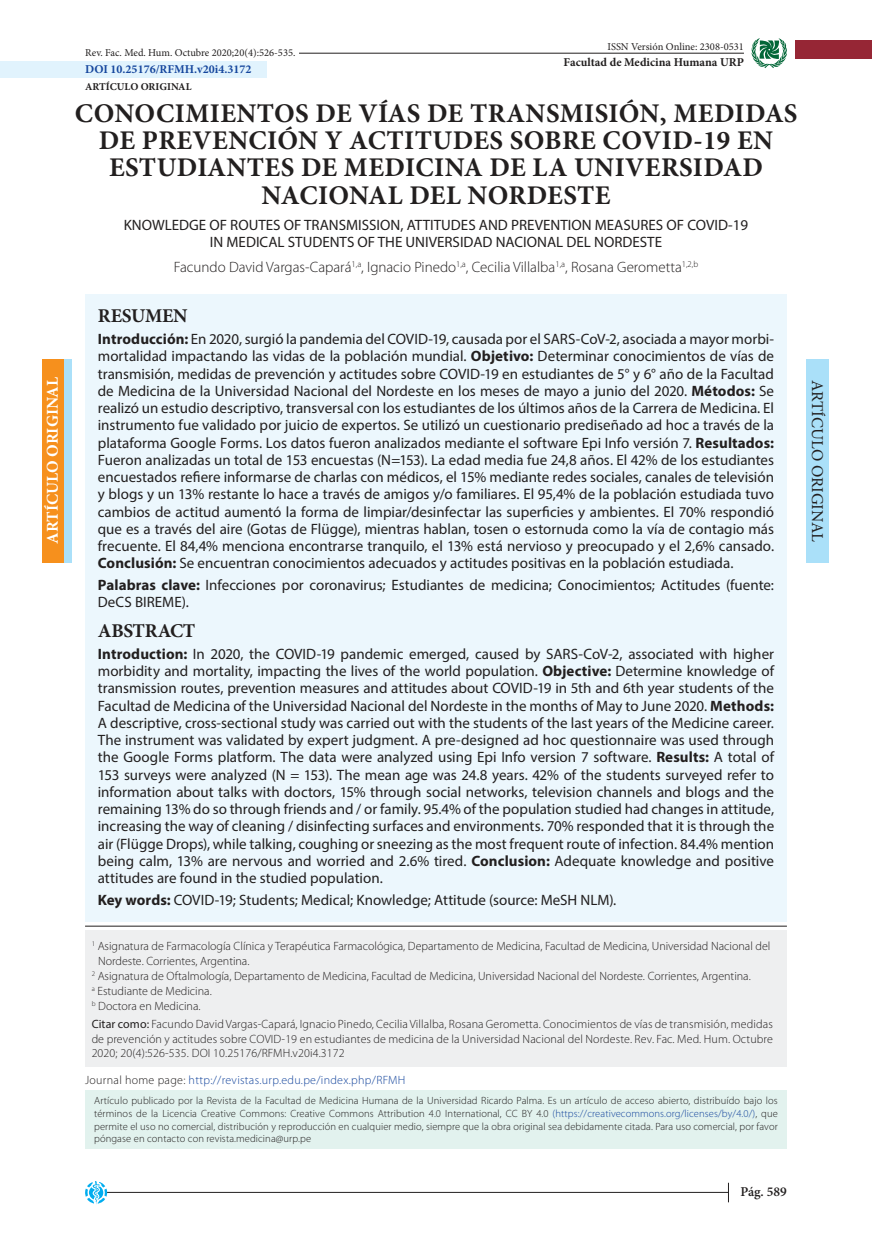
<style>
.page{position:relative;width:872px;height:1234px;background:#fff}
.page>*{position:absolute;margin:0;border:0;box-sizing:border-box;transform-origin:0 0}
.t1{font:700 27px/27px "Minion Pro";letter-spacing:.015em;color:#221f1f;text-align:center}
.t2{font:700 19.5px "Minion Pro";letter-spacing:-.015em;color:#221f1f}
.t3{font:16.5px "Minion Pro";color:#221f1f}
.t4{font:700 16.5px "Minion Pro";color:#fff}
.t5{font:15px/17.2px "Myriad Pro";color:#221f1f;text-align:justify}
.t6{font:300 15px "Myriad Pro";color:#221f1f}
.t7{font:600 13.5px "Minion Pro";color:#221f1f}
.t8{font:300 12px/14.4px "Myriad Pro";color:#221f1f;text-align:justify}
.t9{font:300 12px "Myriad Pro";letter-spacing:.025em;color:#15469d}
.t10{font:700 12px "Minion Pro";color:#221f1f}
.t11{font:700 12px "Minion Pro";color:#15469d}
.t12{font:300 10.5px/12.6px "Myriad Pro";letter-spacing:.01em;color:#221f1f;text-align:justify}
.t13{font:10.5px "Minion Pro";color:#221f1f}
.t14{font:700 10.5px "Minion Pro";color:#221f1f}
.s1{font-weight:700}
.s2{font-weight:400}
.s3{color:#221f1f}
.s4{color:#15469d}
</style>
<div class="page">
<div style="left:806px;top:359px;width:23px;height:204px;background:#aae0f9"></div>
<hr style="left:106px;top:1191px;width:623px;height:1px;background:#221f1f">
<svg style="left:85px;top:1181px;width:23px;height:23px"></svg>
<svg style="left:728px;top:1182px;width:1px;height:19px"></svg>
<svg style="left:751px;top:38px;width:36px;height:30px"></svg>
<div style="left:43px;top:359px;width:29px;height:203px;background:#aae0f9"></div>
<div style="left:0;top:61px;width:266px;height:17px;background:#e1f3fd"></div>
<div style="left:85px;top:294px;width:702px;height:627px;background:#ecf7fd"></div>
<hr style="left:85px;top:925px;width:702px;height:1px;background:#221f1f">
<div style="left:795px;top:41px;width:77px;height:18px;background:#962635"></div>
<div style="left:85px;top:929px;width:702px;height:137px;background:#eeeff0"></div>
<div style="left:43px;top:359px;width:21px;height:203px;background:#f6901d"></div>
<div style="left:85px;top:1089px;width:702px;height:59px;background:#e2f2ee"></div>
<hr style="left:299px;top:53px;width:445px;height:1px;background:#221f1f">
<p class="t4" style="left:44px;top:544px;width:168px;rotate:-90deg">ARTÍCULO ORIGINAL</p>
<p class="t13" style="left:85px;top:49px;width:212px">Rev. Fac. Med. Hum. Octubre 2020;20(4):526-535.</p>
<p class="t11" style="left:85px;top:63px;width:168px">DOI 10.25176/RFMH.v20i4.3172</p>
<p class="t14" style="left:85px;top:81px;width:108px">ARTÍCULO ORIGINAL</p>
<p class="t13" style="left:607px;top:42px;width:138px">ISSN Versión Online: 2308-0531</p>
<p class="t10" style="left:563px;top:56px;width:182px">Facultad de Medicina Humana URP</p>
<h1 class="t1" style="left:75px;top:101px;width:724px">CONOCIMIENTOS DE VÍAS DE TRANSMISIÓN, MEDIDAS DE PREVENCIÓN Y ACTITUDES SOBRE COVID-19 EN ESTUDIANTES DE MEDICINA DE LA UNIVERSIDAD NACIONAL DEL NORDESTE</h1>
<p class="t5" style="left:124px;top:217px;width:626px;line-height:16.5px;text-align:center">KNOWLEDGE OF ROUTES OF TRANSMISSION, ATTITUDES AND PREVENTION MEASURES OF COVID-19<br>IN MEDICAL STUDENTS OF THE UNIVERSIDAD NACIONAL DEL NORDESTE</p>
<p class="t6" style="left:174px;top:261px;width:526px">Facundo David Vargas-Capará<sup>1,a</sup>, Ignacio Pinedo<sup>1,a</sup>, Cecilia Villalba<sup>1,a</sup>, Rosana Gerometta<sup>1,2,b</sup></p>
<h2 class="t2" style="left:98px;top:306px;width:91px">RESUMEN</h2>
<p class="t5" style="left:98px;top:331px;width:678px"><span class="s1">Introducción:</span> En 2020, surgió la pandemia del COVID-19, causada por el SARS-CoV-2, asociada a mayor morbi&shy;mortalidad impactando las vidas de la población mundial. <span class="s1">Objetivo:</span> Determinar conocimientos de vías de transmisión, medidas de prevención y actitudes sobre COVID-19 en estudiantes de 5° y 6° año de la Facultad de Medicina de la Universidad Nacional del Nordeste en los meses de mayo a junio del 2020. <span class="s1">Métodos:</span> Se realizó un estudio descriptivo, transversal con los estudiantes de los últimos años de la Carrera de Medicina. El instrumento fue validado por juicio de expertos. Se utilizó un cuestionario prediseñado ad hoc a través de la plataforma Google Forms. Los datos fueron analizados mediante el software Epi Info versión 7. <span class="s1">Resultados:<br></span>Fueron analizadas un total de 153 encuestas (N=153). La edad media fue 24,8 años. El 42% de los estudiantes encuestados refiere informarse de charlas con médicos, el 15% mediante redes sociales, canales de televisión y blogs y un 13% restante lo hace a través de amigos y/o familiares. El 95,4% de la población estudiada tuvo cambios de actitud aumentó la forma de limpiar/desinfectar las superficies y ambientes. El 70% respondió que es a través del aire (Gotas de Flügge), mientras hablan, tosen o estornuda como la vía de contagio más frecuente. El 84,4% menciona encontrarse tranquilo, el 13% está nervioso y preocupado y el 2,6% cansado.<br><span class="s1">Conclusión:</span> Se encuentran conocimientos adecuados y actitudes positivas en la población estudiada.</p>
<p class="t5" style="left:98px;top:576px;width:677px"><span class="s1">Palabras clave:</span> Infecciones por coronavirus; Estudiantes de medicina; Conocimientos; Actitudes (fuente:<br>DeCS BIREME).</p>
<h2 class="t2" style="left:98px;top:620px;width:99px">ABSTRACT</h2>
<p class="t5" style="left:98px;top:645px;width:678px"><span class="s1">Introduction:</span> In 2020, the COVID-19 pandemic emerged, caused by SARS-CoV-2, associated with higher morbidity and mortality, impacting the lives of the world population. <span class="s1">Objective:</span> Determine knowledge of transmission routes, prevention measures and attitudes about COVID-19 in 5th and 6th year students of the Facultad de Medicina of the Universidad Nacional del Nordeste in the months of May to June 2020. <span class="s1">Methods:<br></span>A descriptive, cross-sectional study was carried out with the students of the last years of the Medicine career.<br>The instrument was validated by expert judgment. A pre-designed ad hoc questionnaire was used through the Google Forms platform. The data were analyzed using Epi Info version 7 software. <span class="s1">Results:</span> A total of 153 surveys were analyzed (N = 153). The mean age was 24.8 years. 42% of the students surveyed refer to information about talks with doctors, 15% through social networks, television channels and blogs and the remaining 13% do so through friends and / or family. 95.4% of the population studied had changes in attitude, increasing the way of cleaning / disinfecting surfaces and environments. 70% responded that it is through the air (Flügge Drops), while talking, coughing or sneezing as the most frequent route of infection. 84.4% mention being calm, 13% are nervous and worried and 2.6% tired. <span class="s1">Conclusion:</span> Adequate knowledge and positive attitudes are found in the studied population.</p>
<p class="t5" style="left:98px;top:891px;width:520px"><span class="s1">Key words:</span> COVID-19; Students; Medical; Knowledge; Attitude (source: MeSH NLM).</p>
<p class="t8" style="left:92px;top:939px;width:680px"><sup>1</sup> Asignatura de Farmacología Clínica y Terapéutica Farmacológica, Departamento de Medicina, Facultad de Medicina, Universidad Nacional del</p>
<p class="t8" style="left:98px;top:954px;width:153px">Nordeste. Corrientes, Argentina.</p>
<p class="t8" style="left:92px;top:969px;width:660px"><sup>2</sup> Asignatura de Oftalmología, Departamento de Medicina, Facultad de Medicina, Universidad Nacional del Nordeste. Corrientes, Argentina.</p>
<p class="t8" style="left:92px;top:984px;width:122px"><sup>a</sup> Estudiante de Medicina.</p>
<p class="t8" style="left:92px;top:999px;width:110px"><sup>b</sup> Doctora en Medicina.</p>
<p class="t8" style="left:92px;top:1017px;width:683px"><span class="s2">Citar como:</span> Facundo David Vargas-Capará, Ignacio Pinedo, Cecilia Villalba, Rosana Gerometta. Conocimientos de vías de transmisión, medidas de prevención y actitudes sobre COVID-19 en estudiantes de medicina de la Universidad Nacional del Nordeste. Rev. Fac. Med. Hum. Octubre 2020; 20(4):526-535. DOI 10.25176/RFMH.v20i4.3172</p>
<p class="t9" style="left:85px;top:1075px;width:322px"><span class="s3">Journal home page:</span> http://revistas.urp.edu.pe/index.php/RFMH</p>
<p class="t12" style="left:94px;top:1095px;width:685px">Artículo publicado por la Revista de la Facultad de Medicina Humana de la Universidad Ricardo Palma. Es un artículo de acceso abierto, distribuído bajo los términos de la Licencia Creative Commons: Creative Commons Attribution 4.0 International, CC BY 4.0 <span class="s4">(https://creativecommons.org/licenses/by/4.0/)</span>, que permite el uso no comercial, distribución y reproducción en cualquier medio, siempre que la obra original sea debidamente citada. Para uso comercial, por favor póngase en contacto con revista.medicina@urp.pe</p>
<p class="t3" style="left:827px;top:380px;width:163px;rotate:90deg">ARTÍCULO ORIGINAL</p>
<p class="t7" style="left:740px;top:1185px;width:48px">Pág. 589</p>
</div>
